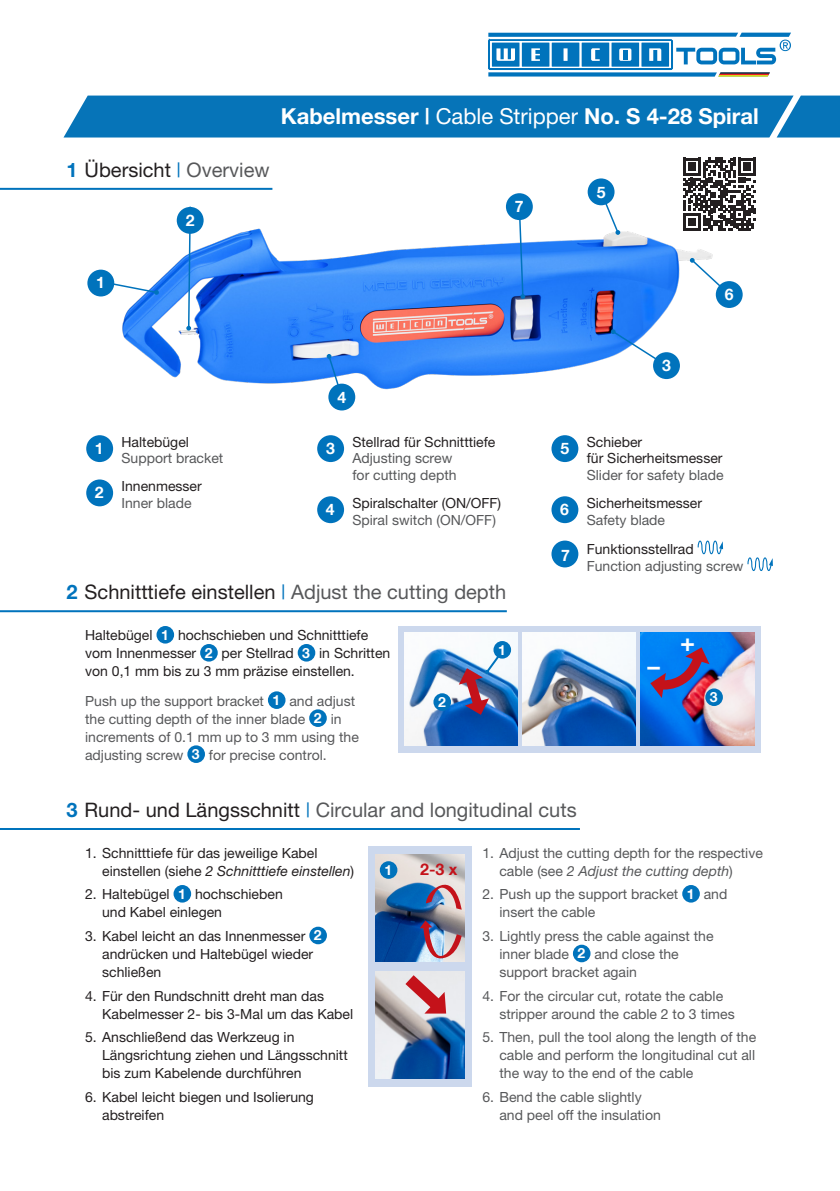
<style>
.page{position:relative;width:840px;height:1191px;background:#fff}
.page>*{position:absolute;margin:0;border:0;box-sizing:border-box;transform-origin:0 0}
.t1{font:700 25px "Helvetica Neue LT Com";color:#fff}
.t2{font:700 22px "Helvetica Neue";color:#fff}
.t3{font:20px "Helvetica Neue";color:#231f20}
.t4{font:20px "Helvetica Neue";color:#57585a}
.t5{font:700 16px "Helvetica Neue LT Com";color:#c4121a}
.t6{font:700 15.8px "Helvetica Neue LT Com";color:#fff}
.t7{font:14px/18px "Helvetica Neue";color:#57585a}
.t8{font:14px/18px "Helvetica Neue";color:#231f20}
.t9{font:700 14px "Helvetica Neue LT Com";color:#fff}
.s1{font-weight:700;color:#0073bc}
.s2{color:#0073bc}
.s3{color:#57585a}
.s4{font-weight:400}
.s5{color:#231f20}
.s6{font-style:italic}
</style>
<div class="page">
<div style="left:64px;top:96px;width:775px;height:41px;background:#0674b8"></div>
<svg style="left:488px;top:33px;width:302px;height:44px"></svg>
<div style="left:368px;top:846px;width:103px;height:240px;background:#ccd8ed"></div>
<div style="left:397px;top:626px;width:363px;height:126px;background:#ccd8ed"></div>
<hr style="left:0;top:188px;width:272px;height:2px;background:#0073bc">
<hr style="left:0;top:610px;width:506px;height:2px;background:#0073bc">
<hr style="left:0;top:828px;width:579px;height:2px;background:#0073bc">
<div style="left:156px;top:626px;width:18px;height:17px;background:#0073bc;border-radius:50%"></div>
<div style="left:200px;top:644px;width:18px;height:17px;background:#0073bc;border-radius:50%"></div>
<div style="left:297px;top:644px;width:18px;height:17px;background:#0073bc;border-radius:50%"></div>
<div style="left:268px;top:691px;width:17px;height:18px;background:#0073bc;border-radius:50%"></div>
<div style="left:309px;top:709px;width:17px;height:18px;background:#0073bc;border-radius:50%"></div>
<div style="left:187px;top:745px;width:18px;height:18px;background:#0073bc;border-radius:50%"></div>
<div style="left:86px;top:435px;width:27px;height:27px;background:#0073bc;border-radius:50%"></div>
<div style="left:86px;top:479px;width:27px;height:27px;background:#0073bc;border-radius:50%"></div>
<div style="left:317px;top:435px;width:27px;height:27px;background:#0073bc;border-radius:50%"></div>
<div style="left:317px;top:496px;width:27px;height:27px;background:#0073bc;border-radius:50%"></div>
<div style="left:551px;top:435px;width:27px;height:27px;background:#0073bc;border-radius:50%"></div>
<div style="left:551px;top:496px;width:27px;height:27px;background:#0073bc;border-radius:50%"></div>
<div style="left:551px;top:540px;width:27px;height:27px;background:#0073bc;border-radius:50%"></div>
<svg style="left:697px;top:540px;width:25px;height:15px"></svg>
<svg style="left:747px;top:557px;width:25px;height:14px"></svg>
<svg style="left:683px;top:158px;width:72px;height:73px"></svg>
<img style="left:122px;top:220px;width:600px;height:191px">
<svg style="left:107px;top:279px;width:52px;height:16px"></svg>
<div style="left:87px;top:270px;width:27px;height:26px;background:#0073bc;border-radius:50%"></div>
<svg style="left:186px;top:206px;width:5px;height:124px"></svg>
<svg style="left:326px;top:354px;width:17px;height:45px"></svg>
<div style="left:328px;top:383px;width:27px;height:27px;background:#0073bc;border-radius:50%"></div>
<svg style="left:598px;top:190px;width:22px;height:45px"></svg>
<div style="left:587px;top:178px;width:27px;height:27px;background:#0073bc;border-radius:50%"></div>
<svg style="left:610px;top:329px;width:58px;height:39px"></svg>
<div style="left:652px;top:352px;width:27px;height:27px;background:#0073bc;border-radius:50%"></div>
<div style="left:177px;top:207px;width:26px;height:27px;background:#0073bc;border-radius:50%"></div>
<svg style="left:689px;top:258px;width:36px;height:39px"></svg>
<div style="left:715px;top:281px;width:27px;height:27px;background:#0073bc;border-radius:50%"></div>
<svg style="left:517px;top:219px;width:8px;height:80px"></svg>
<div style="left:505px;top:193px;width:27px;height:27px;background:#0073bc;border-radius:50%"></div>
<div style="left:173px;top:885px;width:18px;height:17px;background:#0073bc;border-radius:50%"></div>
<div style="left:309px;top:926px;width:18px;height:18px;background:#0073bc;border-radius:50%"></div>
<div style="left:681px;top:885px;width:18px;height:17px;background:#0073bc;border-radius:50%"></div>
<div style="left:572px;top:944px;width:18px;height:18px;background:#0073bc;border-radius:50%"></div>
<img style="left:375px;top:971px;width:89px;height:108px">
<img style="left:522px;top:632px;width:113px;height:113px">
<img style="left:640px;top:632px;width:113px;height:113px">
<div style="left:705px;top:688px;width:17px;height:18px;background:#0073bc;border-radius:50%"></div>
<svg style="left:650px;top:644px;width:60px;height:54px;background:#455dad"></svg>
<img style="left:375px;top:854px;width:89px;height:107px">
<div style="left:379px;top:861px;width:18px;height:17px;background:#0073bc;border-radius:50%"></div>
<svg style="left:425px;top:875px;width:36px;height:34px"></svg>
<img style="left:392px;top:920px;width:69px;height:103px">
<img style="left:404px;top:632px;width:113px;height:113px">
<div style="left:433px;top:693px;width:18px;height:18px;background:#0073bc;border-radius:50%"></div>
<svg style="left:458px;top:648px;width:47px;height:69px;background:#8689af"></svg>
<div style="left:493px;top:641px;width:18px;height:17px;background:#0073bc;border-radius:50%"></div>
<p class="t3" style="left:67px;top:158px;width:204px"><span class="s1">1</span> Übersicht <span class="s2">|</span> <span class="s3">Overview</span></p>
<p class="t6" style="left:186px;top:210px;width:10px">2</p>
<p class="t2" style="left:281px;top:103px;width:479px">Kabelmesser | <span class="s4">Cable Stripper</span> No. S 4-28 Spiral</p>
<p class="t6" style="left:514px;top:197px;width:10px">7</p>
<p class="t6" style="left:596px;top:182px;width:10px">5</p>
<p class="t6" style="left:96px;top:272px;width:10px">1</p>
<p class="t6" style="left:724px;top:284px;width:10px">6</p>
<p class="t6" style="left:95px;top:438px;width:10px">1</p>
<p class="t7" style="left:121px;top:433px;width:103px;line-height:16.8px"><span class="s5">Haltebügel<br></span>Support bracket</p>
<p class="t6" style="left:95px;top:482px;width:10px">2</p>
<p class="t8" style="left:121px;top:477px;width:82px;line-height:16.8px">Innenmesser<br><span class="s3">Inner blade</span></p>
<p class="t6" style="left:337px;top:387px;width:10px">4</p>
<p class="t6" style="left:326px;top:438px;width:10px">3</p>
<p class="t7" style="left:352px;top:433px;width:144px;line-height:16.8px"><span class="s5">Stellrad für Schnitttiefe<br></span>Adjusting screw<br>for cutting depth</p>
<p class="t6" style="left:325px;top:499px;width:10px">4</p>
<p class="t8" style="left:352px;top:494px;width:150px;line-height:16.8px">Spiralschalter (ON/OFF)<br><span class="s3">Spiral switch (ON/OFF)</span></p>
<p class="t6" style="left:661px;top:356px;width:10px">3</p>
<p class="t6" style="left:560px;top:438px;width:10px">5</p>
<p class="t8" style="left:586px;top:433px;width:138px;line-height:16.8px">Schieber<br>für Sicherheitsmesser<br><span class="s3">Slider for safety blade</span></p>
<p class="t6" style="left:560px;top:499px;width:10px">6</p>
<p class="t8" style="left:586px;top:494px;width:117px;line-height:16.8px">Sicherheitsmesser<br><span class="s3">Safety blade</span></p>
<p class="t6" style="left:560px;top:545px;width:10px">7</p>
<p class="t7" style="left:586px;top:540px;width:158px;line-height:16.8px"><span class="s5">Funktionsstellrad<br></span>Function adjusting screw</p>
<p class="t3" style="left:67px;top:580px;width:441px"><span class="s1">2</span> Schnitttiefe einstellen <span class="s2">|</span> <span class="s3">Adjust the cutting depth</span></p>
<p class="t8" style="left:85px;top:626px;width:69px">Haltebügel</p>
<p class="t9" style="left:161px;top:626px;width:9px">1</p>
<p class="t8" style="left:85px;top:626px;width:284px;text-indent:93px">hochschieben und Schnitttiefe vom Innenmesser</p>
<p class="t9" style="left:204px;top:644px;width:9px">2</p>
<p class="t8" style="left:221px;top:644px;width:74px">per Stellrad</p>
<p class="t9" style="left:302px;top:644px;width:9px">3</p>
<p class="t8" style="left:85px;top:644px;width:306px;text-indent:234px">in Schritten von 0,1 mm bis zu 3 mm präzise einstellen.</p>
<p class="t7" style="left:85px;top:691px;width:180px">Push up the support bracket</p>
<p class="t9" style="left:272px;top:691px;width:9px">1</p>
<p class="t7" style="left:85px;top:691px;width:271px;text-indent:204px">and adjust the cutting depth of the inner blade</p>
<p class="t9" style="left:313px;top:709px;width:9px">2</p>
<p class="t7" style="left:85px;top:709px;width:275px;text-indent:245px">in increments of 0.1 mm up to 3 mm using the adjusting screw</p>
<p class="t9" style="left:192px;top:745px;width:9px">3</p>
<p class="t7" style="left:209px;top:745px;width:119px">for precise control.</p>
<p class="t9" style="left:438px;top:693px;width:9px">2</p>
<p class="t9" style="left:497px;top:641px;width:9px">1</p>
<p class="t4" style="left:67px;top:797px;width:511px"><span class="s1">3</span> <span class="s5">Rund- und Längsschnitt</span> <span class="s2">|</span> Circular and longitudinal cuts</p>
<p class="t1" style="left:647px;top:650px;width:14px">–</p>
<p class="t1" style="left:679px;top:626px;width:16px">+</p>
<p class="t9" style="left:709px;top:688px;width:9px">3</p>
<p class="t8" style="left:102px;top:843px;width:253px;text-indent:-17px">1. Schnitttiefe für das jeweilige Kabel einstellen (siehe <span class="s6">2 Schnitttiefe einstellen</span>)</p>
<p class="t8" style="left:85px;top:885px;width:86px">2. Haltebügel</p>
<p class="t9" style="left:178px;top:885px;width:9px">1</p>
<p class="t8" style="left:102px;top:885px;width:182px;text-indent:93px">hochschieben und Kabel einlegen</p>
<p class="t8" style="left:85px;top:926px;width:222px">3. Kabel leicht an das Innenmesser</p>
<p class="t9" style="left:314px;top:926px;width:9px">2</p>
<p class="t8" style="left:102px;top:944px;width:212px">andrücken und Haltebügel wieder schließen</p>
<p class="t8" style="left:102px;top:986px;width:252px;text-indent:-17px">4. Für den Rundschnitt dreht man das<br>Kabelmesser 2- bis 3-Mal um das Kabel</p>
<p class="t8" style="left:102px;top:1028px;width:247px;text-indent:-17px">5. Anschließend das Werkzeug in<br>Längsrichtung ziehen und Längsschnitt bis zum Kabelende durchführen</p>
<p class="t8" style="left:102px;top:1087px;width:213px;text-indent:-17px">6. Kabel leicht biegen und Isolierung abstreifen</p>
<p class="t9" style="left:384px;top:861px;width:9px">1</p>
<p class="t5" style="left:420px;top:859px;width:39px">2-3 x</p>
<p class="t7" style="left:499px;top:843px;width:265px;text-indent:-17px">1. Adjust the cutting depth for the respective cable (see <span class="s6">2 Adjust the cutting depth</span>)</p>
<p class="t7" style="left:482px;top:885px;width:197px">2. Push up the support bracket</p>
<p class="t9" style="left:686px;top:885px;width:9px">1</p>
<p class="t7" style="left:703px;top:885px;width:25px">and</p>
<p class="t7" style="left:499px;top:903px;width:97px">insert the cable</p>
<p class="t7" style="left:499px;top:926px;width:215px;text-indent:-17px">3. Lightly press the cable against the inner blade</p>
<p class="t9" style="left:577px;top:944px;width:9px">2</p>
<p class="t7" style="left:499px;top:944px;width:181px;text-indent:95px">and close the support bracket again</p>
<p class="t7" style="left:499px;top:986px;width:236px;text-indent:-17px">4. For the circular cut, rotate the cable stripper around the cable 2 to 3 times</p>
<p class="t7" style="left:499px;top:1028px;width:258px;text-align:justify;text-indent:-17px">5. Then, pull the tool along the length of the cable and perform the longitudinal cut all the way to the end of the cable</p>
<p class="t7" style="left:499px;top:1087px;width:163px;text-indent:-17px">6. Bend the cable slightly and peel off the insulation</p>
</div>
